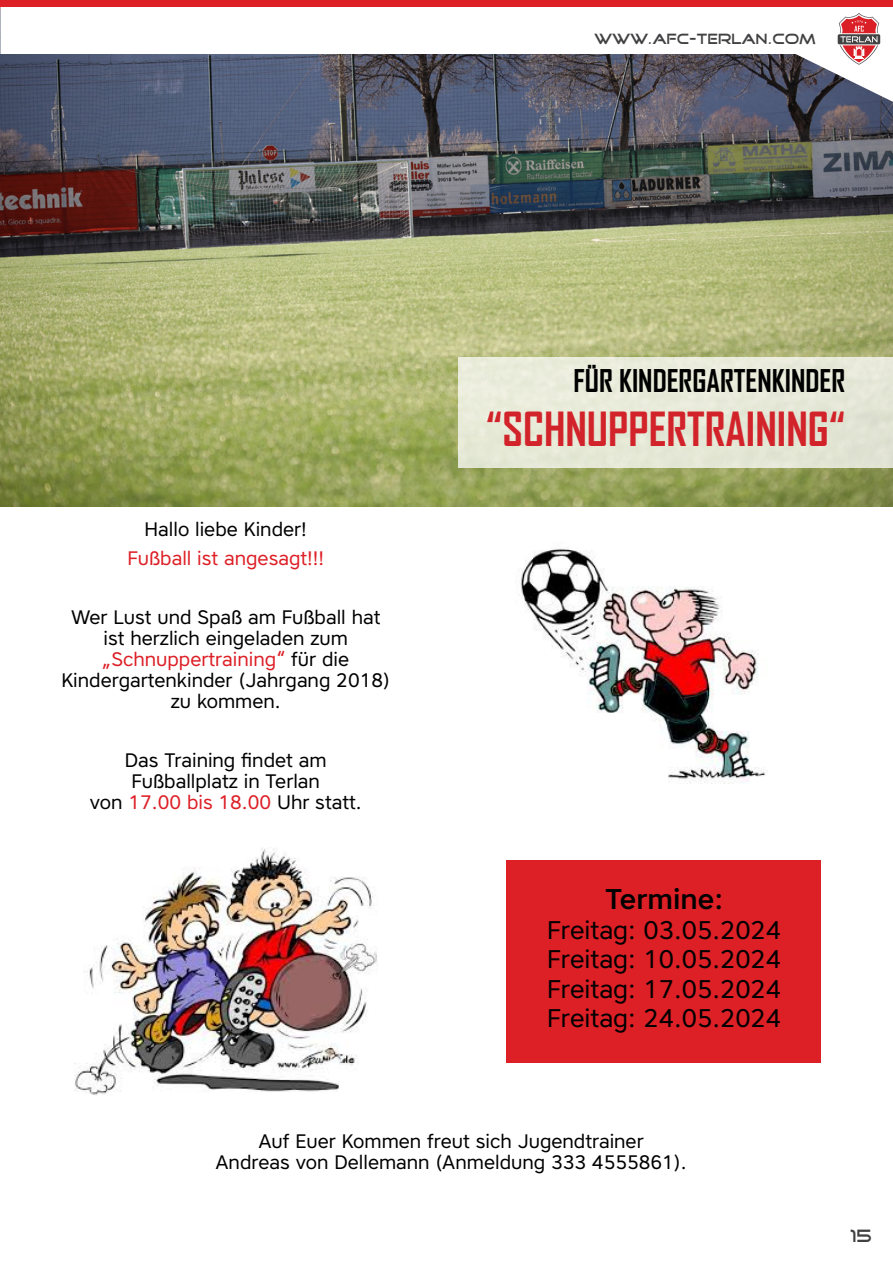
<style>
.page{position:relative;width:893px;height:1263px;background:#fff}
.page>*{position:absolute;margin:0;border:0;box-sizing:border-box;transform-origin:0 0}
.t1{font:700 45px "Agency FB";color:#d2232a}
.t2{font:700 30px "Agency FB";color:#000}
.Mannschaft{font:500 28.5px "Core Sans A55";color:#000}
.Mannschaft-2{font:25.5px "Core Sans A45";color:#000}
.Mannschaft-3{font:19.5px/21px "Core Sans A45";color:#000;text-align:center}
.Mannschaft-4{font:19.5px "Core Sans A45";color:#dd1f26}
.t3{font:18px "Good Times";color:#414042}
.t4{font:15px "Good Times";color:#414042}
.s1{color:#dd1f26}
</style>
<div class="page">
<div style="left:506px;top:860px;width:315px;height:203px;background:#dd1f26"></div>
<img style="left:0;top:102px;width:893px;height:404px">
<div style="left:458px;top:357px;width:435px;height:111px;background:#e7e9d8"></div>
<img style="left:74px;top:848px;width:303px;height:247px">
<img style="left:520px;top:548px;width:248px;height:236px">
<svg style="left:0;top:6px;width:893px;height:96px"></svg>
<svg style="left:838px;top:13px;width:42px;height:52px"></svg>
<div style="left:0;top:0;width:893px;height:6px;background:#dd1f26"></div>
<p class="t4" style="left:594px;top:32px;width:224px">WWW.AFC-TERLAN.COM</p>
<p class="Mannschaft-3" style="left:145px;top:518px;width:164px">Hallo liebe Kinder!</p>
<p class="Mannschaft-4" style="left:127px;top:546px;width:198px">Fußball ist angesagt!!!</p>
<p class="Mannschaft-3" style="left:61px;top:606px;width:330px">Wer Lust und Spaß am Fußball hat ist herzlich eingeladen zum <span class="s1">„Schnuppertraining“</span> für die<br>Kindergartenkinder (Jahrgang 2018) zu kommen.</p>
<p class="Mannschaft-3" style="left:90px;top:749px;width:273px">Das Training findet am<br>Fußballplatz in Terlan<br>von <span class="s1">17.00 bis 18.00</span> Uhr statt.</p>
<p class="t2" style="left:573px;top:362px;width:273px">FÜR KINDERGARTENKINDER</p>
<p class="t1" style="left:486px;top:401px;width:360px">“SCHNUPPERTRAINING“</p>
<p class="Mannschaft" style="left:605px;top:880px;width:119px">Termine:</p>
<p class="Mannschaft-2" style="left:547px;top:913px;width:235px">Freitag: 03.05.2024</p>
<p class="Mannschaft-2" style="left:547px;top:942px;width:235px">Freitag: 10.05.2024</p>
<p class="Mannschaft-2" style="left:547px;top:972px;width:235px">Freitag: 17.05.2024</p>
<p class="Mannschaft-2" style="left:547px;top:1001px;width:235px">Freitag: 24.05.2024</p>
<p class="Mannschaft-3" style="left:215px;top:1130px;width:473px">Auf Euer Kommen freut sich Jugendtrainer<br>Andreas von Dellemann (Anmeldung 333 4555861).</p>
<p class="t3" style="left:850px;top:1227px;width:23px">15</p>
</div>
